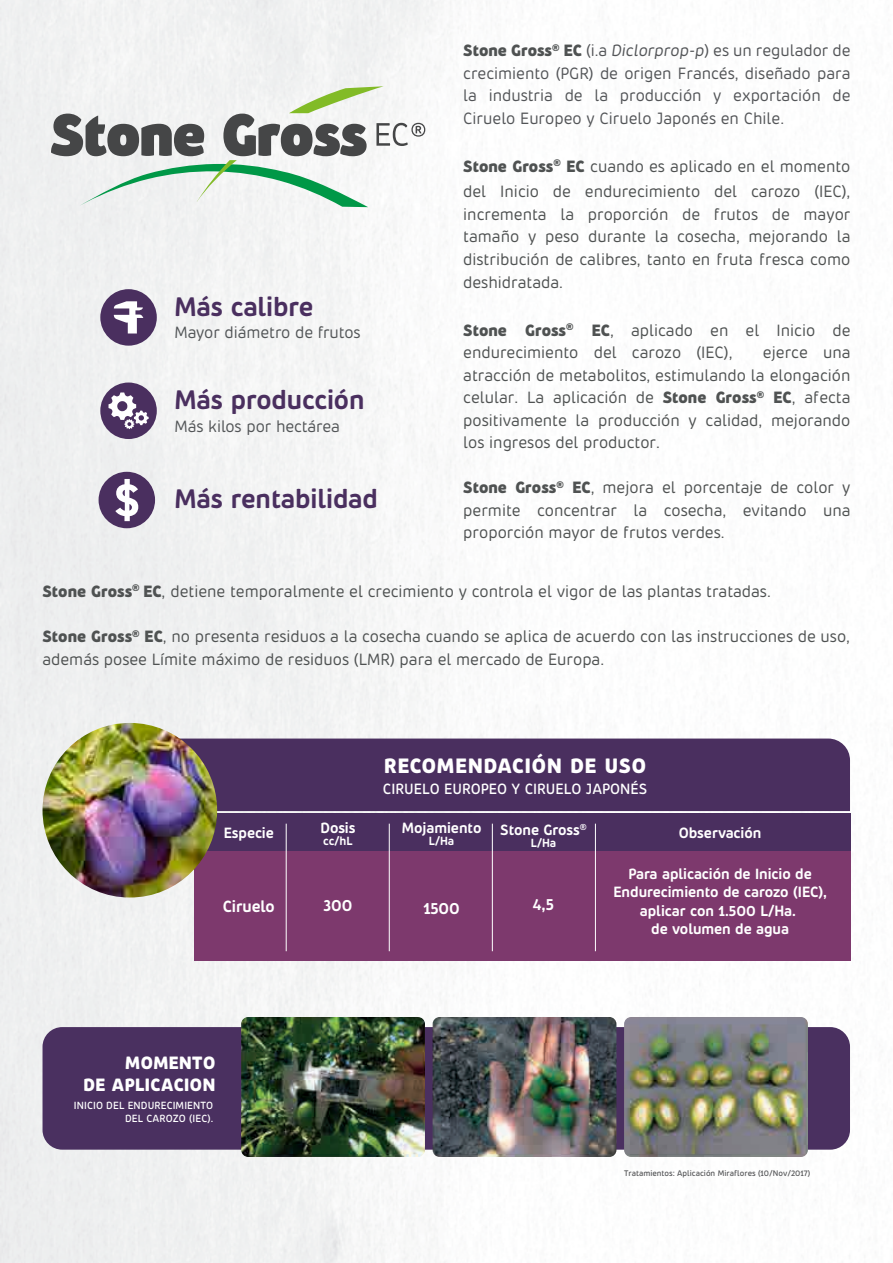
<style>
.page{position:relative;width:893px;height:1263px;background:#fff}
.page>*{position:absolute;margin:0;border:0;box-sizing:border-box;transform-origin:0 0}
.t1{font:600 27px "Pusia";letter-spacing:-.005em;color:#4a2f5f}
.t2{font:700 21px "Pusia";letter-spacing:.04em;color:#fff}
.t3{font:700 18px/21.6px "Pusia";letter-spacing:.025em;color:#fff;text-align:right}
.t4{font:16.5px/22.5px "Pusia";color:#4f5252}
.t5{font:16.5px/22.5px "Pusia";color:#535558;text-align:justify}
.t6{font:16.5px "Pusia";letter-spacing:-.005em;color:#535658}
.t7{font:600 16.35px "Pusia";color:#fff}
.t8{font:600 15px/18.5px "Pusia";letter-spacing:-.005em;color:#fff;text-align:center}
.t9{font:500 15px "Pusia";color:#fff}
.t10{font:600 12px "Pusia";letter-spacing:-.005em;color:#fff}
.t11{font:500 10.5px/12.6px "Pusia";letter-spacing:.01em;color:#fff;text-align:right}
.t12{font:500 8.25px "Pusia";color:#57585a}
.s1{font-weight:700;color:#4f5252}
.s2{font-style:italic}
.s3{font-weight:700}
</style>
<div class="page">
<img style="left:0;top:0;width:851px;height:1263px">
<div style="left:100px;top:289px;width:57px;height:57px;background:#4a2f5f;border-radius:50%"></div>
<svg style="left:113px;top:301px;width:30px;height:32px"></svg>
<div style="left:100px;top:382px;width:57px;height:57px;background:#4a2f5f;border-radius:50%"></div>
<svg style="left:109px;top:392px;width:40px;height:37px"></svg>
<div style="left:99px;top:472px;width:56px;height:56px;background:#4a2f5f;border-radius:50%"></div>
<svg style="left:115px;top:479px;width:23px;height:42px"></svg>
<div style="left:43px;top:1027px;width:807px;height:123px;background:#4a3060;border-radius:20px"></div>
<img style="left:241px;top:1017px;width:184px;height:140px">
<img style="left:433px;top:1017px;width:183px;height:140px">
<img style="left:624px;top:1017px;width:184px;height:140px">
<svg style="left:51px;top:86px;width:374px;height:121px"></svg>
<div style="left:180px;top:738px;width:670px;height:73px;background:#4a2f5f"></div>
<div style="left:194px;top:839px;width:656px;height:122px;background:#7d396d"></div>
<div style="left:194px;top:814px;width:656px;height:37px;background:#4a2f5f"></div>
<img style="left:43px;top:723px;width:174px;height:174px;border-radius:87px">
<hr style="left:286px;top:824px;width:1px;height:127px;background:#fff">
<hr style="left:389px;top:824px;width:1px;height:127px;background:#fff">
<hr style="left:492px;top:824px;width:1px;height:127px;background:#fff">
<hr style="left:595px;top:824px;width:1px;height:127px;background:#fff">
<h1 class="t1" style="left:174px;top:287px;width:141px">Más calibre</h1>
<p class="t6" style="left:174px;top:321px;width:188px">Mayor diámetro de frutos</p>
<h1 class="t1" style="left:174px;top:380px;width:192px">Más producción</h1>
<p class="t6" style="left:174px;top:415px;width:167px">Más kilos por hectárea</p>
<h1 class="t1" style="left:174px;top:479px;width:205px">Más rentabilidad</h1>
<p class="t5" style="left:463px;top:39px;width:389px"><span class="s1">Stone Gross</span><sup>®</sup> <span class="s1">EC</span> (i.a <span class="s2">Diclorprop-p</span>) es un regulador de crecimiento (PGR) de origen Francés, diseñado para la industria de la producción y exportación de Ciruelo Europeo y Ciruelo Japonés en Chile.</p>
<p class="t4" style="left:463px;top:153px;width:389px;line-height:25.5px"><span class="s3">Stone Gross</span><sup>®</sup> <span class="s3">EC</span> cuando es aplicado en el momento del Inicio de endurecimiento del carozo (IEC),</p>
<p class="t4" style="left:463px;top:202px;width:389px;text-align:justify">incrementa la proporción de frutos de mayor tamaño y peso durante la cosecha, mejorando la distribución de calibres, tanto en fruta fresca como deshidratada.</p>
<p class="t4" style="left:463px;top:318px;width:389px"><span class="s3">Stone Gross</span><sup>®</sup> <span class="s3">EC</span>, aplicado en el Inicio de endurecimiento del carozo (IEC),</p>
<p class="t4" style="left:463px;top:340px;width:389px;text-align:justify;text-indent:300px">ejerce una atracción de metabolitos, estimulando la elongación celular. La aplicación de <span class="s3">Stone Gross</span><sup>®</sup> <span class="s3">EC</span>, afecta positivamente la producción y calidad, mejorando los ingresos del productor.</p>
<p class="t4" style="left:463px;top:475px;width:389px;text-align:justify"><span class="s3">Stone Gross</span><sup>®</sup> <span class="s3">EC</span>, mejora el porcentaje de color y permite concentrar la cosecha, evitando una proporción mayor de frutos verdes.</p>
<p class="t4" style="left:43px;top:579px;width:730px"><span class="s3">Stone Gross</span><sup>®</sup> <span class="s3">EC</span>, detiene temporalmente el crecimiento y controla el vigor de las plantas tratadas.</p>
<p class="t4" style="left:43px;top:624px;width:809px"><span class="s3">Stone Gross</span><sup>®</sup> <span class="s3">EC</span>, no presenta residuos a la cosecha cuando se aplica de acuerdo con las instrucciones de uso, además posee Límite máximo de residuos (LMR) para el mercado de Europa.</p>
<p class="t2" style="left:384px;top:750px;width:263px">RECOMENDACIÓN DE USO</p>
<p class="t8" style="left:224px;top:823px;width:52px">Especie</p>
<p class="t7" style="left:223px;top:895px;width:54px">Ciruelo</p>
<p class="t8" style="left:320px;top:817px;width:37px">Dosis</p>
<p class="t10" style="left:323px;top:832px;width:31px">cc/hL</p>
<p class="t7" style="left:323px;top:893px;width:31px">300</p>
<p class="t9" style="left:383px;top:779px;width:266px">CIRUELO EUROPEO Y CIRUELO JAPONÉS</p>
<p class="t8" style="left:402px;top:817px;width:81px">Mojamiento</p>
<p class="t10" style="left:429px;top:832px;width:27px">L/Ha</p>
<p class="t8" style="left:500px;top:820px;width:88px">Stone Gross<sup>®</sup></p>
<p class="t10" style="left:531px;top:834px;width:27px">L/Ha</p>
<p class="t7" style="left:423px;top:896px;width:38px">1500</p>
<p class="t7" style="left:533px;top:893px;width:23px">4,5</p>
<p class="t8" style="left:679px;top:823px;width:84px">Observación</p>
<p class="t8" style="left:613px;top:863px;width:215px">Para aplicación de Inicio de<br>Endurecimiento de carozo (IEC), aplicar con 1.500 L/Ha.<br>de volumen de agua</p>
<p class="t3" style="left:83px;top:1051px;width:133px">MOMENTO<br>DE APLICACION</p>
<p class="t11" style="left:74px;top:1099px;width:141px">INICIO DEL ENDURECIMIENTO<br>DEL CAROZO (IEC).</p>
<p class="t12" style="left:624px;top:1167px;width:188px">Tratamientos: Aplicación Miraflores (10/Nov/2017)</p>
</div>
